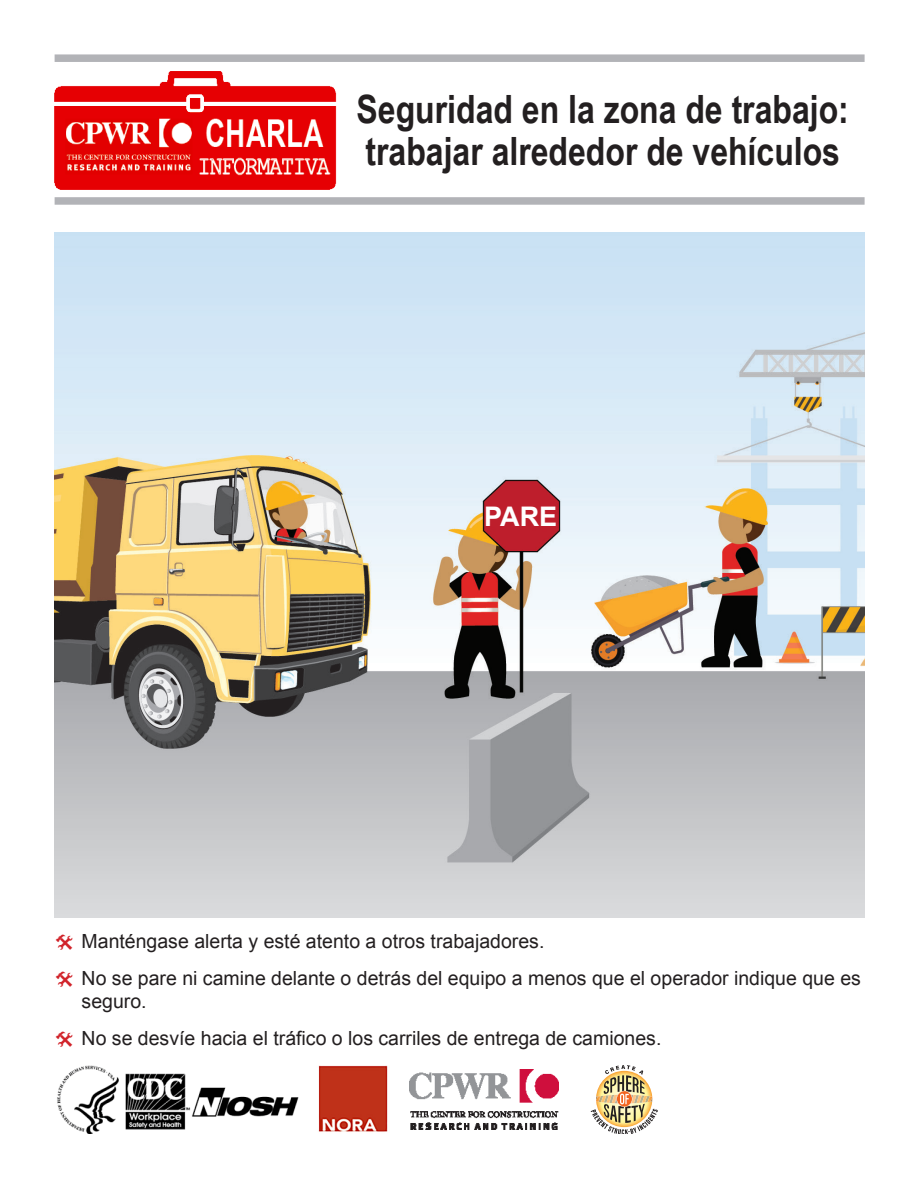
<style>
.page{position:relative;width:918px;height:1188px;background:#fff}
.page>*{position:absolute;margin:0;border:0;box-sizing:border-box;transform-origin:0 0}
.MainTitle{font:700 39px/42px "Arial Narrow";color:#231f20}
.WorkQuestions{font:700 27px "Arial";color:#fff}
.t1{font:19.5px/23.4px "Arial";color:#231f20}
</style>
<div class="page">
<div style="left:55px;top:54px;width:810px;height:8px;background:#b2b3b7"></div>
<div style="left:55px;top:197px;width:810px;height:8px;background:#b2b3b7"></div>
<img style="left:55px;top:71px;width:282px;height:119px">
<img style="left:55px;top:233px;width:810px;height:684px">
<img style="left:57px;top:1065px;width:242px;height:69px">
<img style="left:318px;top:1065px;width:70px;height:67px">
<svg style="left:591px;top:1065px;width:67px;height:69px"></svg>
<img style="left:409px;top:1070px;width:149px;height:59px">
<p class="MainTitle" style="left:357px;top:86px;width:494px">Seguridad en la zona de trabajo: trabajar alrededor de vehículos</p>
<p class="WorkQuestions" style="left:484px;top:499px;width:75px">PARE</p>
<p class="t1" style="left:82px;top:929px;width:464px">Manténgase alerta y esté atento a otros trabajadores.</p>
<p class="t1" style="left:82px;top:966px;width:781px">No se pare ni camine delante o detrás del equipo a menos que el operador indique que es seguro.</p>
<p class="t1" style="left:82px;top:1027px;width:581px">No se desvíe hacia el tráfico o los carriles de entrega de camiones.</p>
</div>
